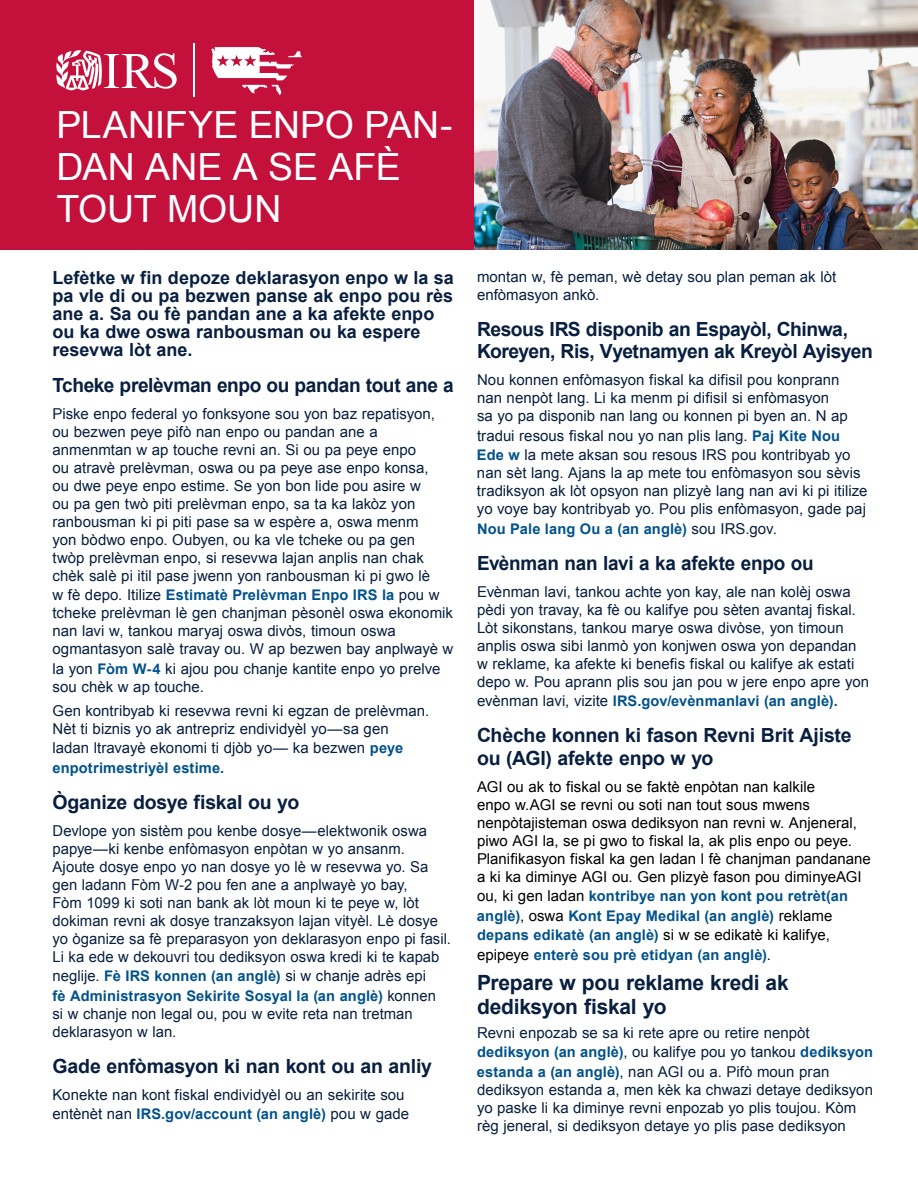
<style>
.page{position:relative;width:918px;height:1188px;background:#fff}
.page>*{position:absolute;margin:0;border:0;box-sizing:border-box;transform-origin:0 0}
.t1{font:37.5px/42px "Arial";letter-spacing:-.005em;color:#fff}
.t2{font:700 21px/24px "Arial";letter-spacing:-.01em;color:#081f3f}
.t3{font:700 19.5px/22.5px "Arial";letter-spacing:-.015em;color:#081f3f}
.t4{font:700 18px/18px "Arial";color:#081f3f}
.t5{font:15px/18px "Arial";color:#081f3f}
.t6{font:15px/18px "Arial";color:#000}
.t7{font:700 14.7px/19.5px "Arial";letter-spacing:.01em;color:#00528b}
.s1{font-weight:400;font-size:15px;color:#081f3f}
.s2{font-weight:700;font-size:14.7px;color:#00528b}
.s3{font-weight:400;font-size:15px;color:#000}
</style>
<div class="page">
<div style="left:0;top:0;width:918px;height:250px;background:#c3113c"></div>
<img style="left:475px;top:0;width:443px;height:250px">
<svg style="left:56px;top:50px;width:121px;height:40px"></svg>
<hr style="left:194px;top:44px;width:1px;height:53px;background:#fff">
<svg style="left:211px;top:47px;width:91px;height:48px"></svg>
<h1 class="t1" style="left:57px;top:104px;width:398px">PLANIFYE ENPO PAN-<br>DAN ANE A SE AFÈ<br>TOUT MOUN</h1>
<h2 class="t4" style="left:52px;top:269px;width:403px">Lefètke w fin depoze deklarasyon enpo w la sa pa vle di ou pa bezwen panse ak enpo pou rès ane a. Sa ou fè pandan ane a ka afekte enpo ou ka dwe oswa ranbousman ou ka espere resevwa lòt ane.</h2>
<h3 class="t3" style="left:52px;top:374px;width:403px">Tcheke prelèvman enpo ou pandan tout ane a</h3>
<p class="t5" style="left:52px;top:405px;width:384px">Piske enpo federal yo fonksyone sou yon baz repatisyon, ou bezwen peye pifò nan enpo ou pandan ane a anmenmtan w ap touche revni an. Si ou pa peye enpo ou atravè prelèvman, oswa ou pa peye ase enpo konsa, ou dwe peye enpo estime. Se yon bon lide pou asire w ou pa gen twò piti prelèvman enpo, sa ta ka lakòz yon ranbousman ki pi piti pase sa w espère a, oswa menm yon bòdwo enpo. Oubyen, ou ka vle tcheke ou pa gen twòp prelèvman enpo, si resevwa lajan anplis nan chak chèk salè pi itil pase jwenn yon ranbousman ki pi gwo lè</p>
<p class="t7" style="left:52px;top:586px;width:389px"><span class="s1">w fè depo. Itilize</span> Estimatè Prelèvman Enpo IRS la <span class="s1">pou w</span></p>
<p class="t5" style="left:53px;top:604px;width:402px">tcheke prelèvman lè gen chanjman pèsonèl oswa ekonomik nan lavi w, tankou maryaj oswa divòs, timoun oswa ogmantasyon salè travay ou. W ap bezwen bay anplwayè w</p>
<p class="t5" style="left:53px;top:660px;width:390px">la yon <span class="s2">Fòm W-4</span> ki ajou pou chanje kantite enpo yo prelve sou chèk w ap touche.</p>
<p class="t5" style="left:53px;top:702px;width:378px">Gen kontribyab ki resevwa revni ki egzan de prelèvman.<br>Nèt ti biznis yo ak antrepriz endividyèl yo—sa gen</p>
<p class="t5" style="left:53px;top:739px;width:352px">ladan ltravayè ekonomi ti djòb yo— ka bezwen <span class="s2">peye</span></p>
<p class="t7" style="left:53px;top:758px;width:173px">enpotrimestriyèl estime.</p>
<h3 class="t3" style="left:52px;top:791px;width:248px">Òganize dosye fiskal ou yo</h3>
<p class="t5" style="left:52px;top:822px;width:400px">Devlope yon sistèm pou kenbe dosye—elektwonik oswa papye—ki kenbe enfòmasyon enpòtan w yo ansanm.<br>Ajoute dosye enpo yo nan dosye yo lè w resevwa yo. Sa gen ladann Fòm W-2 pou fen ane a anplwayè yo bay,<br>Fòm 1099 ki soti nan bank ak lòt moun ki te peye w, lòt dokiman revni ak dosye tranzaksyon lajan vityèl. Lè dosye yo òganize sa fè preparasyon yon deklarasyon enpo pi fasil.<br>Li ka ede w dekouvri tou dediksyon oswa kredi ki te kapab</p>
<p class="t5" style="left:52px;top:967px;width:375px">neglije. <span class="s2">Fè IRS konnen (an anglè)</span> si w chanje adrès epi</p>
<p class="t7" style="left:52px;top:986px;width:385px">fè Administrasyon Sekirite Sosyal la (an anglè) <span class="s1">konnen</span></p>
<p class="t5" style="left:53px;top:1005px;width:362px">si w chanje non legal ou, pou w evite reta nan tretman deklarasyon w lan.</p>
<h3 class="t3" style="left:52px;top:1055px;width:381px">Gade enfòmasyon ki nan kont ou an anliy</h3>
<p class="t5" style="left:52px;top:1086px;width:354px">Konekte nan kont fiskal endividyèl ou an sekirite sou</p>
<p class="t7" style="left:52px;top:1105px;width:358px"><span class="s1">entènèt nan</span> IRS.gov/account (an anglè) <span class="s1">pou w gade</span></p>
<p class="t5" style="left:477px;top:267px;width:361px">montan w, fè peman, wè detay sou plan peman ak lòt enfòmasyon ankò.</p>
<h3 class="t3" style="left:477px;top:318px;width:398px">Resous IRS disponib an Espayòl, Chinwa,<br>Koreyen, Ris, Vyetnamyen ak Kreyòl Ayisyen</h3>
<p class="t5" style="left:477px;top:371px;width:372px">Nou konnen enfòmasyon fiskal ka difisil pou konprann nan nenpòt lang. Li ka menm pi difisil si enfòmasyon sa yo pa disponib nan lang ou konnen pi byen an. N ap</p>
<p class="t5" style="left:477px;top:426px;width:375px;line-height:19.5px">tradui resous fiskal nou yo nan plis lang. <span class="s2">Paj Kite Nou<br>Ede w</span> la mete aksan sou resous IRS pou kontribyab yo</p>
<p class="t5" style="left:477px;top:464px;width:392px">nan sèt lang. Ajans la ap mete tou enfòmasyon sou sèvis tradiksyon ak lòt opsyon nan plizyè lang nan avi ki pi itilize yo voye bay kontribyab yo. Pou plis enfòmasyon, gade paj</p>
<p class="t7" style="left:477px;top:519px;width:301px">Nou Pale lang Ou a (an anglè) <span class="s1">sou IRS.gov.</span></p>
<h3 class="t3" style="left:477px;top:552px;width:338px">Evènman nan lavi a ka afekte enpo ou</h3>
<p class="t5" style="left:477px;top:582px;width:394px">Evènman lavi, tankou achte yon kay, ale nan kolèj oswa pèdi yon travay, ka fè ou kalifye pou sèten avantaj fiskal.<br>Lòt sikonstans, tankou marye oswa divòse, yon timoun anplis oswa sibi lanmò yon konjwen oswa yon depandan w reklame, ka afekte ki benefis fiskal ou kalifye ak estati depo w. Pou aprann plis sou jan pou w jere enpo apre yon</p>
<p class="t7" style="left:477px;top:692px;width:362px"><span class="s1">evènman lavi, vizite</span> IRS.gov/evènmanlavi (an anglè).</p>
<h3 class="t3" style="left:477px;top:725px;width:376px">Chèche konnen ki fason Revni Brit Ajiste ou (AGI) afekte enpo w yo</h3>
<p class="t6" style="left:477px;top:777px;width:395px">AGI ou ak to fiskal ou se faktè enpòtan nan kalkile<br>enpo w.AGI se revni ou soti nan tout sous mwens nenpòtajisteman oswa dediksyon nan revni w. Anjeneral, piwo AGI la, se pi gwo to fiskal la, ak plis enpo ou peye.<br>Planifikasyon fiskal ka gen ladan l fè chanjman pandanane a ki ka diminye AGI ou. Gen plizyè fason pou diminyeAGI</p>
<p class="t7" style="left:477px;top:887px;width:373px"><span class="s3">ou, ki gen ladan</span> kontribye nan yon kont pou retrèt(an anglè)<span class="s3">, oswa</span> Kont Epay Medikal (an anglè) <span class="s3">reklame </span>depans edikatè (an anglè) <span class="s3">si w se edikatè ki kalifye, epipeye</span> enterè sou prè etidyan (an anglè)<span class="s3">.</span></p>
<h3 class="t2" style="left:477px;top:971px;width:313px">Prepare w pou reklame kredi ak dediksyon fiskal yo</h3>
<p class="t5" style="left:477px;top:1023px;width:334px">Revni enpozab se sa ki rete apre ou retire nenpòt</p>
<p class="t7" style="left:477px;top:1043px;width:397px">dediksyon (an anglè)<span class="s1">, ou kalifye pou yo tankou</span> dediksyon</p>
<p class="t5" style="left:477px;top:1062px;width:398px"><span class="s2">estanda a (an anglè)</span>, nan AGI ou a. Pifò moun pran dediksyon estanda a, men kèk ka chwazi detaye dediksyon yo paske li ka diminye revni enpozab yo plis toujou. Kòm règ jeneral, si dediksyon detaye yo plis pase dediksyon</p>
</div>
